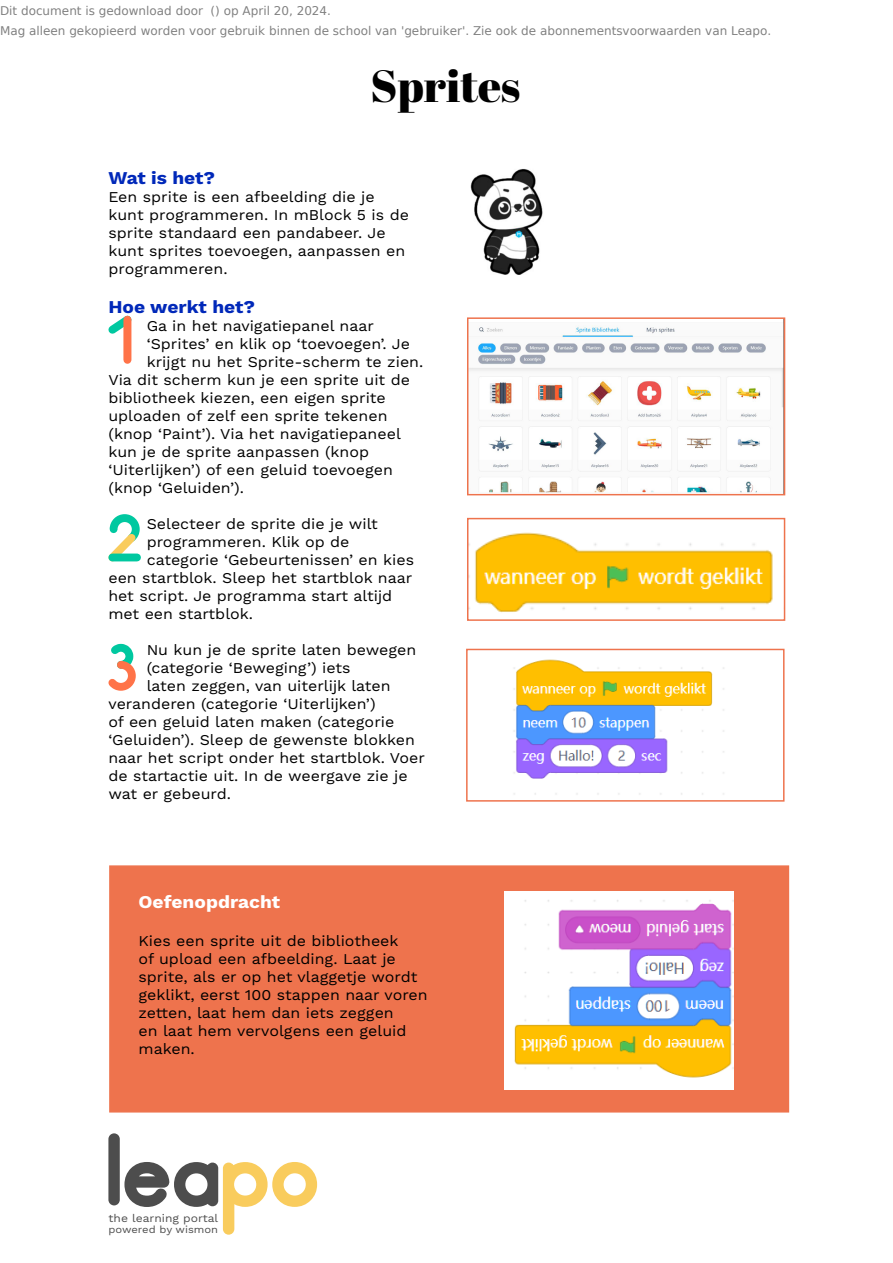
<style>
.page{position:relative;width:893px;height:1263px;background:#fff}
.page>*{position:absolute;margin:0;border:0;box-sizing:border-box;transform-origin:0 0}
.t1{font:45px "Abril Fatface";color:#000}
.t2{font:700 18px "Work Sans";color:#0028b9;scale:1.06 1}
.t3{font:700 18px "Work Sans";color:#fff;scale:1.06 1}
.t4{font:15px/18px "Work Sans";color:#000;scale:1.06 1}
.t5{font:12px/20.4px "DejaVu Sans";color:rgb(0 0 0/.5)}
.t6{font:11.1px "Work Sans";color:#4d4d4d;scale:1.09 1}
.t7{font:10.2px "Work Sans";color:#4d4d4d;scale:1.09 1}
</style>
<div class="page">
<svg style="left:108px;top:316px;width:23px;height:18px"></svg>
<div style="left:123px;top:320px;width:8px;height:40px;background:#ff7348"></div>
<img style="left:470px;top:325px;width:312px;height:167px">
<div style="left:467px;top:317px;width:318px;height:178px;border:2px solid #ee734d"></div>
<img style="left:470px;top:169px;width:73px;height:106px">
<svg style="left:108px;top:514px;width:33px;height:47px"></svg>
<div style="left:112px;top:553px;width:25px;height:8px;background:#00c8a0"></div>
<img style="left:474px;top:532px;width:299px;height:81px">
<div style="left:467px;top:518px;width:318px;height:103px;border:2px solid #ee734d"></div>
<svg style="left:108px;top:644px;width:28px;height:47px"></svg>
<div style="left:109px;top:865px;width:680px;height:247px;background:#ee734d;border:2px solid #ee734d"></div>
<img style="left:504px;top:892px;width:229px;height:198px">
<img style="left:513px;top:659px;width:211px;height:136px">
<div style="left:466px;top:649px;width:318px;height:153px;border:2px solid #ee734d"></div>
<svg style="left:124px;top:1162px;width:193px;height:73px"></svg>
<div style="left:108px;top:1133px;width:12px;height:72px;background:#4d4d4d;border-radius:6px"></div>
<p class="t5" style="left:0;top:0;width:773px">Dit document is gedownload door () op April 20, 2024.<br>Mag alleen gekopieerd worden voor gebruik binnen de school van 'gebruiker'. Zie ook de abonnementsvoorwaarden van Leapo.</p>
<h1 class="t1" style="left:370px;top:54px;width:152px">Sprites</h1>
<p class="t2" style="left:108px;top:167px;width:102px">Wat is het?</p>
<p class="t4" style="left:108px;top:188px;width:285px">Een sprite is een afbeelding die je kunt programmeren. In mBlock 5 is de sprite standaard een pandabeer. Je kunt sprites toevoegen, aanpassen en programmeren.</p>
<p class="t2" style="left:108px;top:297px;width:140px">Hoe werkt het?</p>
<p class="t4" style="left:147px;top:318px;width:216px">Ga in het navigatiepanel naar</p>
<p class="t4" style="left:147px;top:336px;width:250px">‘Sprites’ en klik op ‘toevoegen’. Je</p>
<p class="t4" style="left:147px;top:354px;width:262px">krijgt nu het Sprite-scherm te zien.</p>
<p class="t4" style="left:108px;top:372px;width:286px">Via dit scherm kun je een sprite uit de</p>
<p class="t4" style="left:108px;top:390px;width:263px">bibliotheek kiezen, een eigen sprite</p>
<p class="t4" style="left:108px;top:408px;width:265px">uploaden of zelf een sprite tekenen</p>
<p class="t4" style="left:108px;top:426px;width:277px">(knop ‘Paint’). Via het navigatiepaneel</p>
<p class="t4" style="left:108px;top:444px;width:248px">kun je de sprite aanpassen (knop</p>
<p class="t4" style="left:108px;top:462px;width:270px">‘Uiterlijken’) of een geluid toevoegen</p>
<p class="t4" style="left:108px;top:480px;width:129px">(knop ‘Geluiden’).</p>
<p class="t4" style="left:147px;top:516px;width:220px">Selecteer de sprite die je wilt</p>
<p class="t4" style="left:147px;top:534px;width:193px">programmeren. Klik op de</p>
<p class="t4" style="left:147px;top:552px;width:254px">categorie ‘Gebeurtenissen’ en kies</p>
<p class="t4" style="left:108px;top:570px;width:288px">een startblok. Sleep het startblok naar</p>
<p class="t4" style="left:108px;top:588px;width:269px">het script. Je programma start altijd</p>
<p class="t4" style="left:108px;top:606px;width:138px">met een startblok.</p>
<p class="t4" style="left:147px;top:642px;width:256px">Nu kun je de sprite laten bewegen</p>
<p class="t4" style="left:147px;top:660px;width:194px">(categorie ‘Beweging’) iets</p>
<p class="t4" style="left:147px;top:678px;width:232px">laten zeggen, van uiterlijk laten</p>
<p class="t4" style="left:108px;top:696px;width:254px">veranderen (categorie ‘Uiterlijken’)</p>
<p class="t4" style="left:108px;top:714px;width:271px">of een geluid laten maken (categorie</p>
<p class="t4" style="left:108px;top:732px;width:291px">‘Geluiden’). Sleep de gewenste blokken</p>
<p class="t4" style="left:108px;top:750px;width:300px">naar het script onder het startblok. Voer</p>
<p class="t4" style="left:108px;top:768px;width:284px">de startactie uit. In de weergave zie je</p>
<p class="t4" style="left:108px;top:786px;width:117px">wat er gebeurd.</p>
<p class="t3" style="left:139px;top:891px;width:135px">Oefenopdracht</p>
<p class="t4" style="left:139px;top:933px;width:274px">Kies een sprite uit de bibliotheek<br>of upload een afbeelding. Laat je sprite, als er op het vlaggetje wordt geklikt, eerst 100 stappen naar voren zetten, laat hem dan iets zeggen<br>en laat hem vervolgens een geluid maken.</p>
<p class="t6" style="left:109px;top:1212px;width:102px">the learning portal</p>
<p class="t7" style="left:108px;top:1224px;width:102px">powered by wismon</p>
</div>
